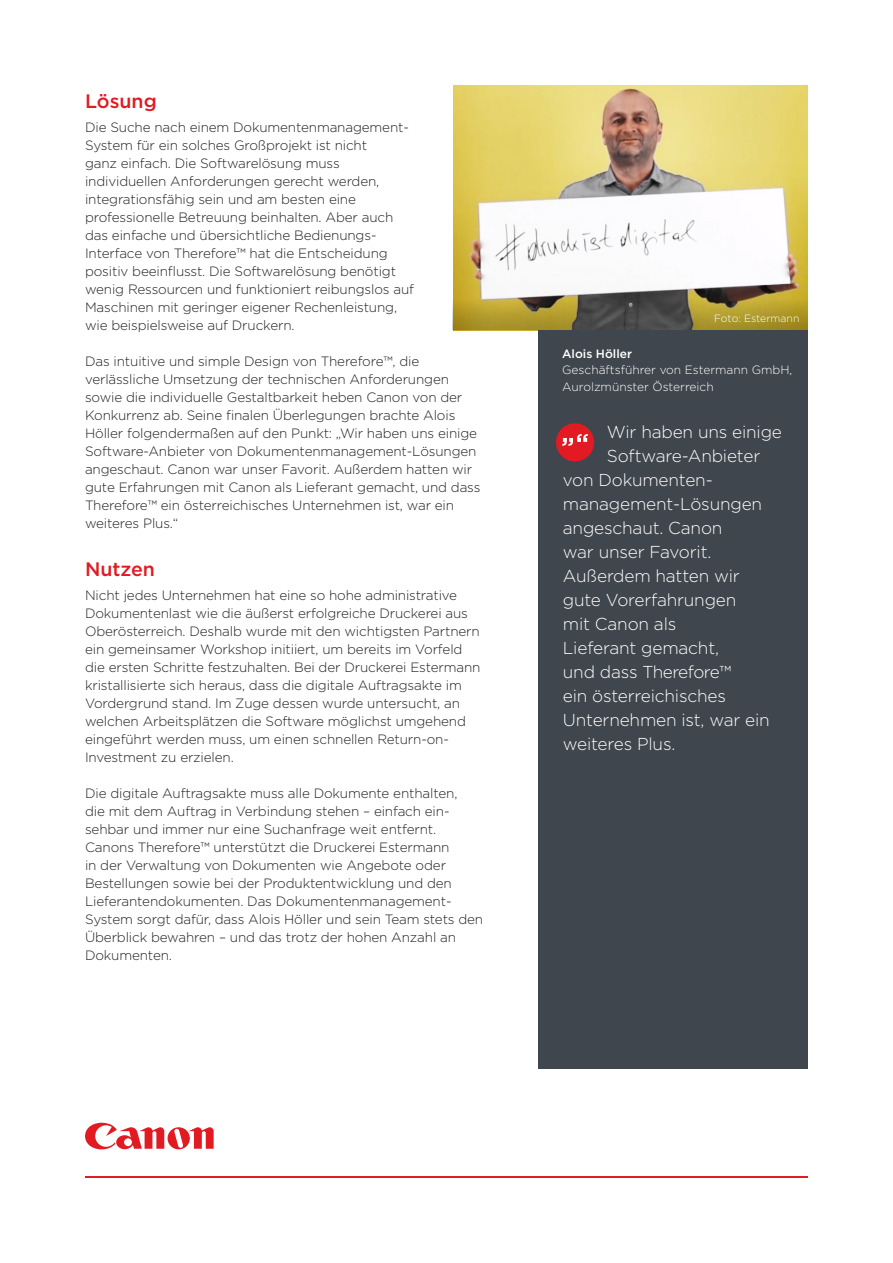
<style>
.page{position:relative;width:893px;height:1263px;background:#fff}
.page>*{position:absolute;margin:0;border:0;box-sizing:border-box;transform-origin:0 0}
.t1{font:500 19.5px "Gotham";color:#e21a21}
.t2{font:300 17.25px "Gotham";letter-spacing:-.01em;color:#fff}
.t3{font:300 17.25px "Gotham";letter-spacing:-.03em;color:#fff}
.t4{font:300 13.5px/18px "Gotham";letter-spacing:-.01em;color:#231f20}
.t5{font:300 12px/16.5px "Gotham";color:#fff}
.t6{font:500 12px "Gotham";color:#fff}
.t7{font:300 10.5px "Gotham";color:#fff}
</style>
<div class="page">
<hr style="left:85px;top:1176px;width:723px;height:2px;background:#e21a21">
<svg style="left:85px;top:1123px;width:129px;height:26px"></svg>
<img style="left:453px;top:85px;width:355px;height:213px">
<div style="left:538px;top:330px;width:270px;height:738px;background:#3f464d"></div>
<div style="left:556px;top:423px;width:38px;height:38px;background:#e21a21;border-radius:50%"></div>
<svg style="left:562px;top:434px;width:26px;height:12px"></svg>
<svg style="left:453px;top:298px;width:355px;height:32px;background:#897b36"></svg>
<h1 class="t1" style="left:85px;top:88px;width:73px">Lösung</h1>
<p class="t4" style="left:85px;top:118px;width:330px">Die Suche nach einem Dokumentenmanagement-System für ein solches Großprojekt ist nicht<br>ganz einfach. Die Softwarelösung muss individuellen Anforderungen gerecht werden, integrationsfähig sein und am besten eine professionelle Betreuung beinhalten. Aber auch das einfache und übersichtliche Bedienungs-Interface von Therefore™ hat die Entscheidung positiv beeinflusst. Die Softwarelösung benötigt wenig Ressourcen und funktioniert reibungslos auf Maschinen mit geringer eigener Rechenleistung, wie beispielsweise auf Druckern.</p>
<p class="t4" style="left:85px;top:352px;width:397px">Das intuitive und simple Design von Therefore™, die verlässliche Umsetzung der technischen Anforderungen sowie die individuelle Gestaltbarkeit heben Canon von der Konkurrenz ab. Seine finalen Überlegungen brachte Alois Höller folgendermaßen auf den Punkt: „Wir haben uns einige Software-Anbieter von Dokumentenmanagement-Lösungen angeschaut. Canon war unser Favorit. Außerdem hatten wir gute Erfahrungen mit Canon als Lieferant gemacht, und dass Therefore™ ein österreichisches Unternehmen ist, war ein weiteres Plus.“</p>
<h1 class="t1" style="left:85px;top:556px;width:72px">Nutzen</h1>
<p class="t4" style="left:85px;top:586px;width:397px">Nicht jedes Unternehmen hat eine so hohe administrative Dokumentenlast wie die äußerst erfolgreiche Druckerei aus Oberösterreich. Deshalb wurde mit den wichtigsten Partnern ein gemeinsamer Workshop initiiert, um bereits im Vorfeld die ersten Schritte festzuhalten. Bei der Druckerei Estermann kristallisierte sich heraus, dass die digitale Auftragsakte im Vordergrund stand. Im Zuge dessen wurde untersucht, an welchen Arbeitsplätzen die Software möglichst umgehend eingeführt werden muss, um einen schnellen Return-on-Investment zu erzielen.</p>
<p class="t4" style="left:85px;top:784px;width:400px">Die digitale Auftragsakte muss alle Dokumente enthalten,<br>die mit dem Auftrag in Verbindung stehen – einfach ein&shy;sehbar und immer nur eine Suchanfrage weit entfernt.<br>Canons Therefore™ unterstützt die Druckerei Estermann<br>in der Verwaltung von Dokumenten wie Angebote oder Bestellungen sowie bei der Produktentwicklung und den Lieferantendokumenten. Das Dokumentenmanagement-System sorgt dafür, dass Alois Höller und sein Team stets den Überblick bewahren – und das trotz der hohen Anzahl an Dokumenten.</p>
<p class="t7" style="left:714px;top:311px;width:87px">Foto: Estermann</p>
<p class="t6" style="left:562px;top:346px;width:71px">Alois Höller</p>
<p class="t5" style="left:562px;top:361px;width:232px">Geschäftsführer von Estermann GmbH,<br>Aurolzmünster Österreich</p>
<p class="t2" style="left:607px;top:421px;width:177px">Wir haben uns einige</p>
<p class="t2" style="left:607px;top:445px;width:155px">Software-Anbieter</p>
<p class="t2" style="left:563px;top:469px;width:151px">von Dokumenten-</p>
<p class="t2" style="left:563px;top:493px;width:201px">management-Lösungen</p>
<p class="t2" style="left:563px;top:517px;width:161px">angeschaut. Canon</p>
<p class="t2" style="left:563px;top:541px;width:150px">war unser Favorit.</p>
<p class="t2" style="left:563px;top:565px;width:178px">Außerdem hatten wir</p>
<p class="t2" style="left:563px;top:589px;width:175px">gute Vorerfahrungen</p>
<p class="t2" style="left:563px;top:613px;width:115px">mit Canon als</p>
<p class="t2" style="left:563px;top:637px;width:158px">Lieferant gemacht,</p>
<p class="t3" style="left:563px;top:661px;width:170px">und dass Therefore™</p>
<p class="t2" style="left:563px;top:685px;width:165px">ein österreichisches</p>
<p class="t2" style="left:563px;top:709px;width:208px">Unternehmen ist, war ein</p>
<p class="t2" style="left:563px;top:733px;width:114px">weiteres Plus.</p>
</div>
